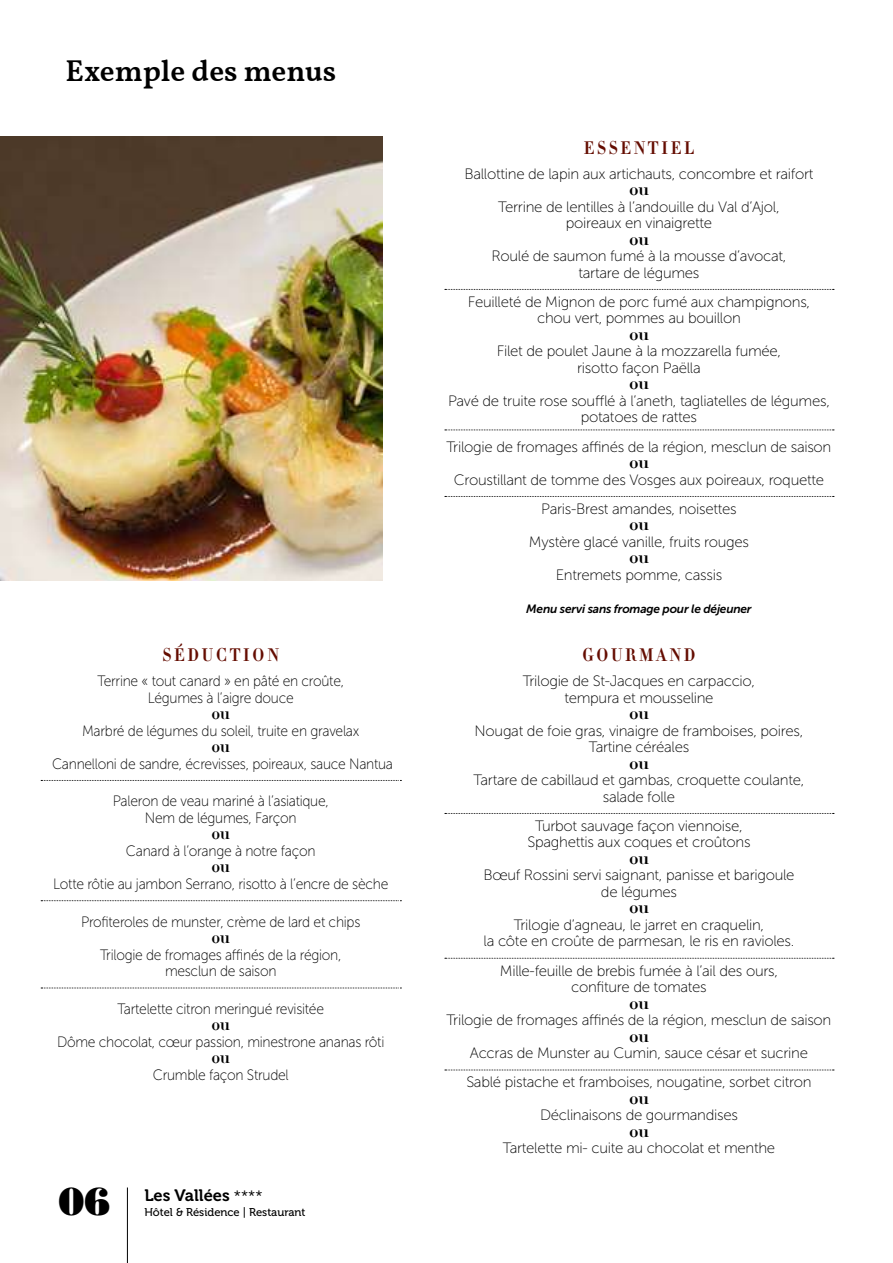
<style>
.page{position:relative;width:893px;height:1263px;background:#fff}
.page>*{position:absolute;margin:0;border:0;box-sizing:border-box;transform-origin:0 0}
.t1{font:39px "Bodoni Std Poster";color:#000}
.t2{font:600 30px "Vollkorn";color:#000}
.t3{font:18px "Didot HTF B06 Bold";letter-spacing:-.02em;color:#000}
.t4{font:18px "Didot HTF B06 Bold";color:#640c00;scale:.93 1}
.t5{font:18px "Didot HTF B06 Bold";letter-spacing:-.02em;color:#000;scale:.93 1}
.t6{font:16.5px "Museo 700";color:#000}
.t7{font:15px/16.5px "Museo Sans 100";letter-spacing:-.02em;color:#000;text-align:center}
.t8{font:15px/16.5px "Museo Sans 100";letter-spacing:-.02em;color:#000;text-align:center;scale:.93 1}
.t9{font:italic 12px "Museo Sans 700";letter-spacing:-.02em;color:#000}
.t10{font:11.25px "Museo 500";color:#000}
.s1{font-family:"Museo 300";font-size:15px}
</style>
<div class="page">
<hr style="left:127px;top:1187px;width:1px;height:76px;background:#000">
<img style="left:0;top:136px;width:382px;height:444px">
<svg style="left:445px;top:289px;width:389px;height:1px"></svg>
<svg style="left:445px;top:430px;width:389px;height:1px"></svg>
<svg style="left:445px;top:496px;width:389px;height:1px"></svg>
<svg style="left:41px;top:780px;width:360px;height:1px"></svg>
<svg style="left:41px;top:900px;width:360px;height:1px"></svg>
<svg style="left:41px;top:987px;width:360px;height:1px"></svg>
<svg style="left:445px;top:813px;width:389px;height:1px"></svg>
<svg style="left:445px;top:958px;width:389px;height:1px"></svg>
<svg style="left:445px;top:1069px;width:389px;height:1px"></svg>
<h2 class="t2" style="left:66px;top:48px;width:272px">Exemple des menus</h2>
<p class="t4" style="left:163px;top:643px;width:127px">S É D U C T I O N</p>
<p class="t8" style="left:97px;top:673px;width:267px">Terrine « tout canard » en pâté en croûte,<br>Légumes à l’aigre douce</p>
<p class="t5" style="left:212px;top:701px;width:21px">ou</p>
<p class="t8" style="left:82px;top:722px;width:300px">Marbré de légumes du soleil, truite en gravelax</p>
<p class="t5" style="left:212px;top:734px;width:21px">ou</p>
<p class="t8" style="left:52px;top:755px;width:368px">Cannelloni de sandre, écrevisses, poireaux, sauce Nantua</p>
<p class="t8" style="left:113px;top:793px;width:234px">Paleron de veau mariné à l’asiatique,<br>Nem de légumes, Farçon</p>
<p class="t5" style="left:212px;top:822px;width:21px">ou</p>
<p class="t8" style="left:126px;top:843px;width:205px">Canard à l’orange à notre façon</p>
<p class="t5" style="left:212px;top:855px;width:21px">ou</p>
<p class="t8" style="left:53px;top:876px;width:362px">Lotte rôtie au jambon Serrano, risotto à l’encre de sèche</p>
<p class="t8" style="left:81px;top:913px;width:302px">Profiteroles de munster, crème de lard et chips</p>
<p class="t5" style="left:212px;top:925px;width:21px">ou</p>
<p class="t8" style="left:100px;top:946px;width:261px">Trilogie de fromages affinés de la région, mesclun de saison</p>
<p class="t8" style="left:118px;top:1001px;width:224px">Tartelette citron meringué revisitée</p>
<p class="t5" style="left:212px;top:1013px;width:21px">ou</p>
<p class="t8" style="left:57px;top:1034px;width:353px">Dôme chocolat, cœur passion, minestrone ananas rôti</p>
<p class="t5" style="left:212px;top:1046px;width:21px">ou</p>
<p class="t8" style="left:153px;top:1067px;width:148px">Crumble façon Strudel</p>
<h1 class="t1" style="left:58px;top:1177px;width:54px">06</h1>
<p class="t6" style="left:144px;top:1186px;width:120px">Les Vallées <span class="s1">****</span></p>
<p class="t10" style="left:144px;top:1206px;width:163px">Hôtel &amp; Résidence | Restaurant</p>
<p class="t4" style="left:584px;top:136px;width:120px">E S S E N T I E L</p>
<p class="t7" style="left:464px;top:165px;width:351px">Ballottine de lapin aux artichauts, concombre et raifort</p>
<p class="t3" style="left:629px;top:177px;width:21px">ou</p>
<p class="t7" style="left:498px;top:198px;width:283px">Terrine de lentilles à l’andouille du Val d’Ajol, poireaux en vinaigrette</p>
<p class="t3" style="left:629px;top:227px;width:21px">ou</p>
<p class="t7" style="left:491px;top:248px;width:296px">Roulé de saumon fumé à la mousse d’avocat, tartare de légumes</p>
<p class="t7" style="left:468px;top:294px;width:344px">Feuilleté de Mignon de porc fumé aux champignons, chou vert, pommes au bouillon</p>
<p class="t3" style="left:629px;top:322px;width:21px">ou</p>
<p class="t7" style="left:497px;top:343px;width:286px">Filet de poulet Jaune à la mozzarella fumée, risotto façon Paëlla</p>
<p class="t3" style="left:629px;top:372px;width:21px">ou</p>
<p class="t7" style="left:448px;top:393px;width:383px">Pavé de truite rose soufflé à l’aneth, tagliatelles de légumes, potatoes de rattes</p>
<p class="t7" style="left:447px;top:438px;width:386px">Trilogie de fromages affinés de la région, mesclun de saison</p>
<p class="t3" style="left:629px;top:450px;width:21px">ou</p>
<p class="t7" style="left:454px;top:465px;width:372px;line-height:29.2px">Croustillant de tomme des Vosges aux poireaux, roquette<br>Paris-Brest amandes, noisettes</p>
<p class="t3" style="left:629px;top:513px;width:21px">ou</p>
<p class="t7" style="left:529px;top:534px;width:222px">Mystère glacé vanille, fruits rouges</p>
<p class="t3" style="left:629px;top:546px;width:21px">ou</p>
<p class="t7" style="left:556px;top:567px;width:168px">Entremets pomme, cassis</p>
<p class="t9" style="left:526px;top:602px;width:227px">Menu servi sans fromage pour le déjeuner</p>
<p class="t4" style="left:583px;top:643px;width:123px">G O U R M A N D</p>
<p class="t7" style="left:523px;top:673px;width:234px">Trilogie de St-Jacques en carpaccio, tempura et mousseline</p>
<p class="t3" style="left:629px;top:701px;width:21px">ou</p>
<p class="t7" style="left:475px;top:722px;width:330px">Nougat de foie gras, vinaigre de framboises, poires,<br>Tartine céréales</p>
<p class="t3" style="left:629px;top:751px;width:21px">ou</p>
<p class="t7" style="left:474px;top:772px;width:332px">Tartare de cabillaud et gambas, croquette coulante, salade folle</p>
<p class="t7" style="left:527px;top:818px;width:225px">Turbot sauvage façon viennoise,<br>Spaghettis aux coques et croûtons</p>
<p class="t3" style="left:629px;top:846px;width:21px">ou</p>
<p class="t7" style="left:483px;top:867px;width:313px">Bœuf Rossini servi saignant, panisse et barigoule de légumes</p>
<p class="t3" style="left:629px;top:896px;width:21px">ou</p>
<p class="t7" style="left:484px;top:917px;width:312px">Trilogie d’agneau, le jarret en craquelin,<br>la côte en croûte de parmesan, le ris en ravioles.</p>
<p class="t7" style="left:500px;top:962px;width:280px">Mille-feuille de brebis fumée à l’ail des ours, confiture de tomates</p>
<p class="t3" style="left:629px;top:991px;width:21px">ou</p>
<p class="t7" style="left:447px;top:1012px;width:386px">Trilogie de fromages affinés de la région, mesclun de saison</p>
<p class="t3" style="left:629px;top:1024px;width:21px">ou</p>
<p class="t7" style="left:466px;top:1038px;width:347px;line-height:29.2px;text-align:left">Accras de Munster au Cumin, sauce césar et sucrine<br>Sablé pistache et framboises, nougatine, sorbet citron</p>
<p class="t3" style="left:629px;top:1086px;width:21px">ou</p>
<p class="t7" style="left:540px;top:1107px;width:199px">Déclinaisons de gourmandises</p>
<p class="t3" style="left:629px;top:1119px;width:21px">ou</p>
<p class="t7" style="left:503px;top:1140px;width:274px">Tartelette mi- cuite au chocolat et menthe</p>
</div>
